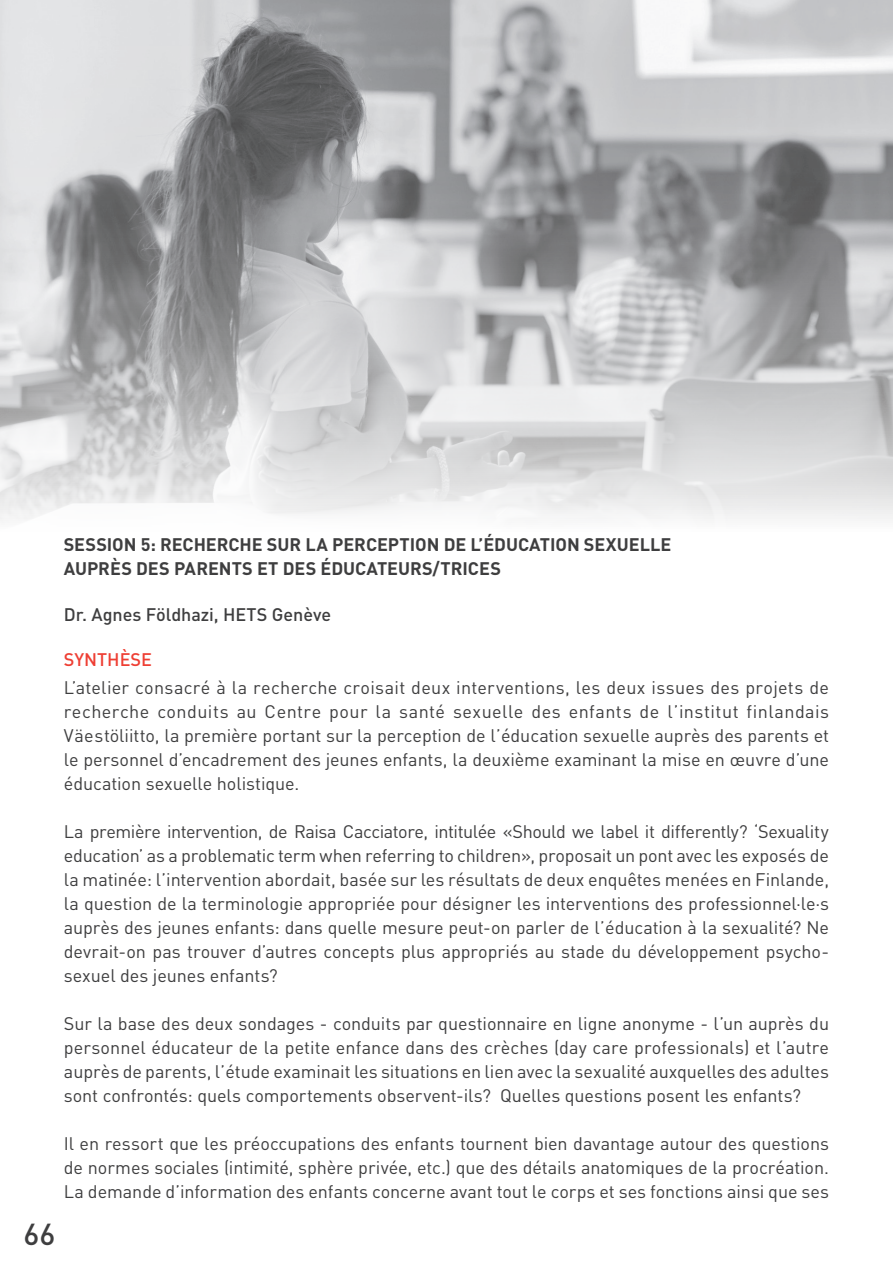
<style>
.page{position:relative;width:893px;height:1263px;background:#fff}
.page>*{position:absolute;margin:0;border:0;box-sizing:border-box;transform-origin:0 0}
.t1{font:500 30px "DIN";color:#3e3e3f}
.t2{font:18px/24px "DIN";letter-spacing:-.005em;color:#3e3e3f;text-align:justify}
.t3{font:700 18px/24px "DIN";color:#3e3e3f}
.t4{font:500 18px "DIN";letter-spacing:-.005em;color:#3e3e3f}
.t5{font:500 18px "DIN";color:#ee3f34}
</style>
<div class="page">
<img style="left:0;top:0;width:893px;height:521px">
<h1 class="t1" style="left:23px;top:1215px;width:34px">66</h1>
<p class="t3" style="left:64px;top:532px;width:609px">SESSION 5: RECH ERCH E SUR LA PERCEPTION DE L’ÉDUCATION SEXUELLE<br>AUPRÈS DES PARENTS ET DES ÉDUCATEURS/TRICES</p>
<p class="t4" style="left:64px;top:603px;width:171px">Dr. Agnes Földhazi, HETS</p>
<p class="t4" style="left:272px;top:603px;width:61px">Genève</p>
<p class="t5" style="left:64px;top:648px;width:12px">SYNTHÈSE</p>
<p class="t2" style="left:64px;top:675px;width:767px">L’atelier consacré à la recherche croisait deux interventions, les deux issues des projets de recherche conduits au Centre pour la santé sexuelle des enfants de l’institut finlandais Väestöliitto, la première portant sur la perception de l’éducation sexuelle auprès des parents et le personnel d’encadrement des jeunes enfants, la deuxième examinant la mise en œuvre d’une éducation sexuelle holistique.</p>
<p class="t2" style="left:64px;top:819px;width:767px">La première intervention, de Raisa Cacciatore, intitulée «Should we label it differently? ‘Sexuality education’ as a problematic term when referring to children», proposait un pont avec les exposés de la matinée: l’intervention abordait, basée sur les résultats de deux enquêtes menées en Finlande, la question de la terminologie appropriée pour désigner les interventions des professionnel·le·s auprès des jeunes enfants: dans quelle mesure peut-on parler de l’éducation à la sexualité? Ne devrait-on pas trouver d’autres concepts plus appropriés au stade du développement psycho&shy;sexuel des jeunes enfants?</p>
<p class="t2" style="left:64px;top:1011px;width:767px">Sur la base des deux sondages - conduits par questionnaire en ligne anonyme - l’un auprès du personnel éducateur de la petite enfance dans des crèches (day care professionals) et l’autre auprès de parents, l’étude examinait les situations en lien avec la sexualité auxquelles des adultes sont confrontés: quels comportements observent-ils? Quelles questions posent les enfants?</p>
<p class="t2" style="left:64px;top:1131px;width:767px">Il en ressort que les préoccupations des enfants tournent bien davantage autour des questions de normes sociales (intimité, sphère privée, etc.) que des détails anatomiques de la procréation.<br>La demande d’information des enfants concerne avant tout le corps et ses fonctions ainsi que ses</p>
</div>
